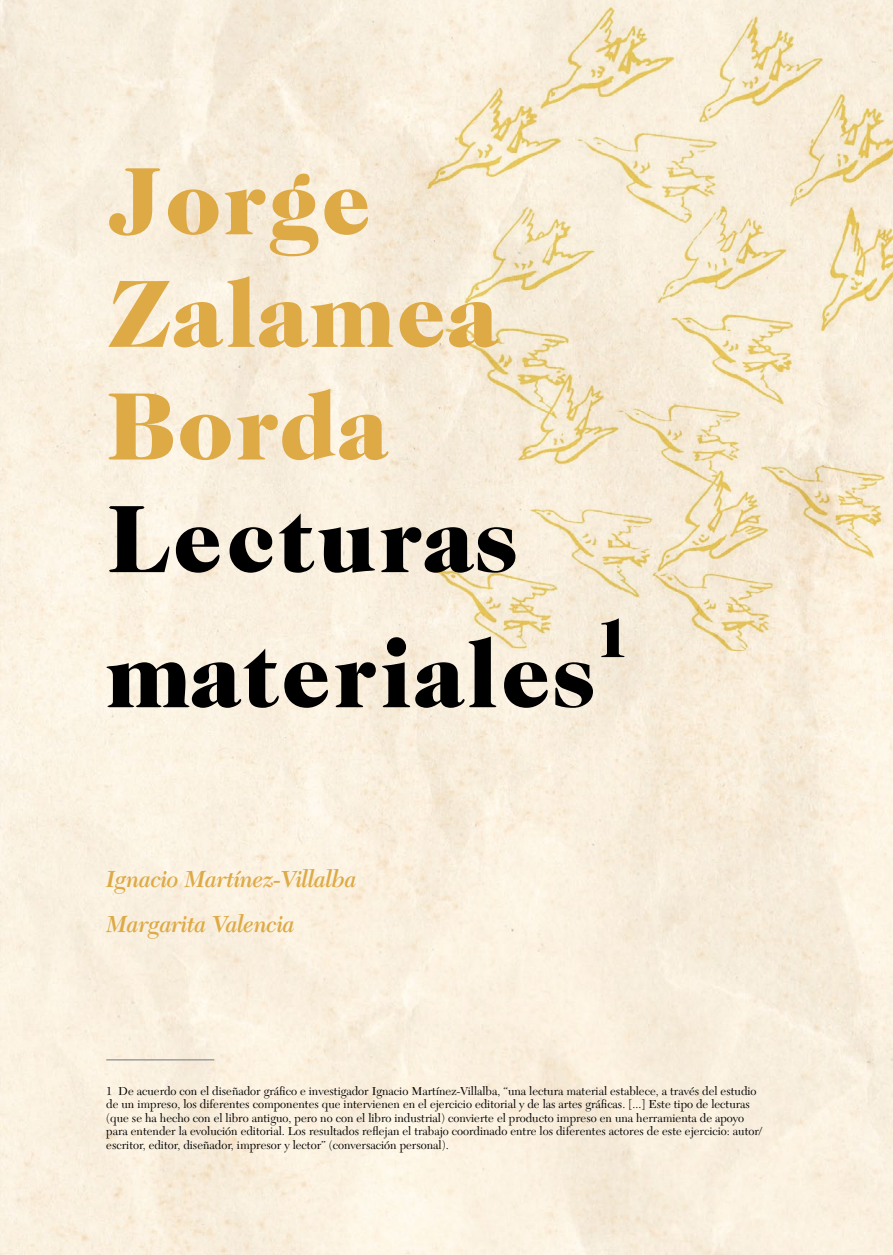
<style>
.page{position:relative;width:893px;height:1255px;background:#fff}
.page>*{position:absolute;margin:0;border:0;box-sizing:border-box;transform-origin:0 0}
.t1{font:95.7px/135px "Caslon Two Black SSK";letter-spacing:.02em;color:#000}
.t2{font:95.7px/112.5px "Caslon Two Black SSK";letter-spacing:.02em;color:#deaa46}
.t3{font:55.8px "Caslon Two Black SSK";color:#000}
.t4{font:italic 600 24.3px/45px "New Caledonia LT Std";letter-spacing:-.025em;color:#deaa46}
.t5{font:12px/13.5px "New Caledonia LT Std";color:#000}
</style>
<div class="page">
<img style="left:391px;top:0;width:502px;height:651px">
<hr style="left:106px;top:1059px;width:108px;height:1px;background:#9d9d9c">
<h1 class="t2" style="left:106px;top:144px;width:394px">Jorge<br>Zalamea<br>Borda</h1>
<h1 class="t1" style="left:106px;top:471px;width:490px">Lecturas materiales</h1>
<h2 class="t3" style="left:597px;top:605px;width:34px">1</h2>
<h3 class="t4" style="left:106px;top:856px;width:252px">Ignacio Martínez-Villalba<br>Margarita Valencia</h3>
<p class="t5" style="left:106px;top:1084px;width:657px">1 De acuerdo con el diseñador gráfico e investigador Ignacio Martínez-Villalba, “una lectura material establece, a través del estudio de un impreso, los diferentes componentes que intervienen en el ejercicio editorial y de las artes gráficas. [...] Este tipo de lecturas (que se ha hecho con el libro antiguo, pero no con el libro industrial) convierte el producto impreso en una herramienta de apoyo para entender la evolución editorial. Los resultados reflejan el trabajo coordinado entre los diferentes actores de este ejercicio: autor/ escritor, editor, diseñador, impresor y lector” (conversación personal).</p>
</div>
